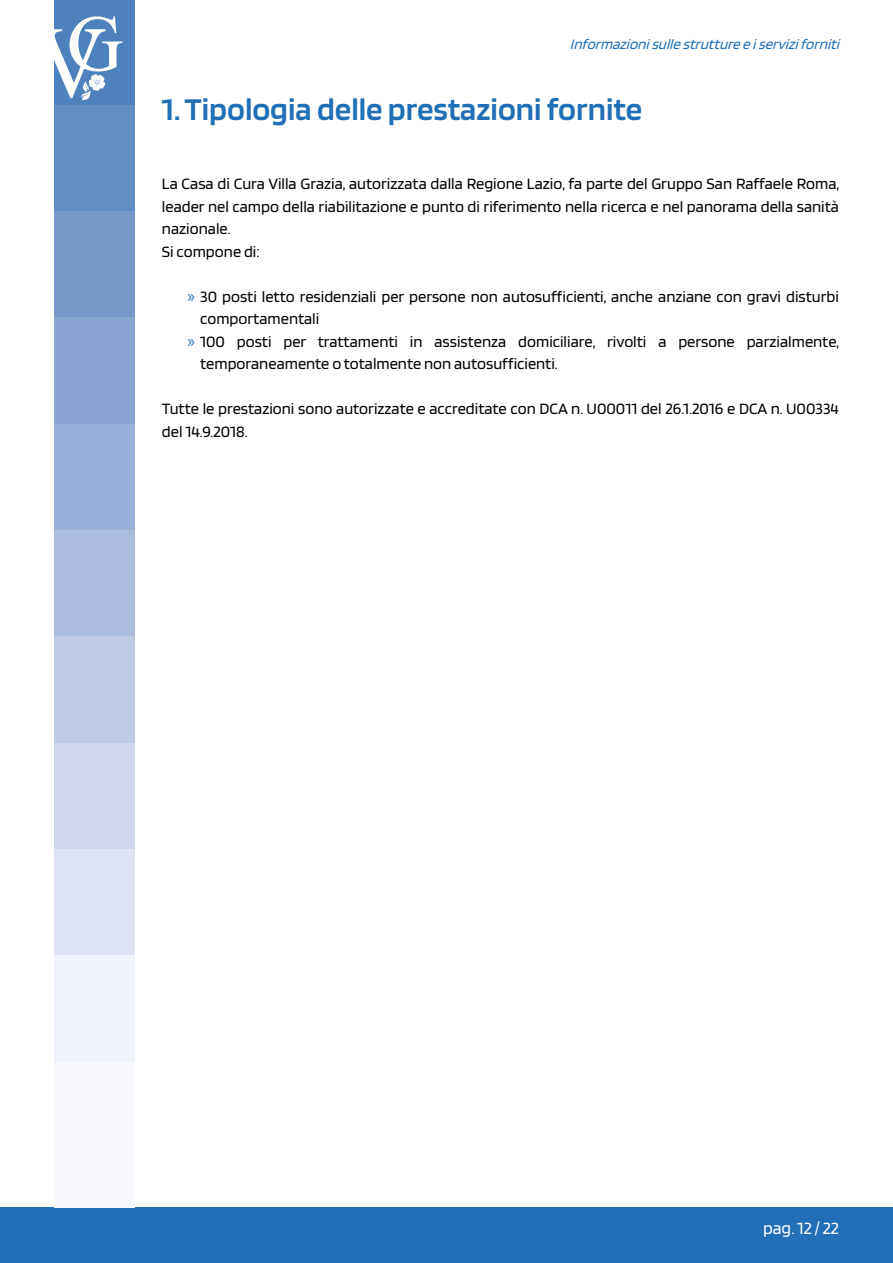
<style>
.page{position:relative;width:893px;height:1263px;background:#fff}
.page>*{position:absolute;margin:0;border:0;box-sizing:border-box;transform-origin:0 0}
.t1{font:600 33px "Blinker";color:#206fb7}
.t2{font:18px "Blinker";color:#fff}
.t3{font:16.5px/22.5px "Blinker";color:#000}
.t4{font:italic 15px "Blinker";color:#206fb7}
.s1{font-family:"Myriad Pro";font-size:18px;color:#206fb7}
</style>
<div class="page">
<div style="left:0;top:1208px;width:893px;height:55px;background:#206fb7"></div>
<div style="left:54px;top:105px;width:81px;height:106px;background:#628cc4"></div>
<div style="left:54px;top:0;width:81px;height:105px;background:#4d82be"></div>
<svg style="left:54px;top:211px;width:81px;height:744px;background:#acbddf"></svg>
<div style="left:54px;top:955px;width:81px;height:107px;background:#f0f3fb"></div>
<svg style="left:54px;top:16px;width:68px;height:85px"></svg>
<p class="t4" style="left:570px;top:37px;width:275px">Informazionisullestruttureeiserviziforniti</p>
<h1 class="t1" style="left:162px;top:92px;width:482px">1. Tipologia delle prestazioni fornite</h1>
<p class="t3" style="left:162px;top:173px;width:679px">La Casa di Cura Villa Grazia, autorizzata dalla Regione Lazio, fa parte del Gruppo San Raffaele Roma, leader nel campo della riabilitazione e punto di riferimento nella ricerca e nel panorama della sanità nazionale.<br>Si compone di:</p>
<p class="t3" style="left:187px;top:285px;width:653px"><span class="s1">»</span> 30 posti letto residenziali per persone non autosufficienti, anche anziane con gravi disturbi</p>
<p class="t3" style="left:200px;top:308px;width:121px">comportamentali</p>
<p class="t3" style="left:187px;top:330px;width:653px"><span class="s1">»</span> 100 posti per trattamenti in assistenza domiciliare, rivolti a persone parzialmente,</p>
<p class="t3" style="left:200px;top:353px;width:359px">temporaneamente o totalmente non autosufficienti.</p>
<p class="t3" style="left:162px;top:398px;width:679px">Tutte le prestazioni sono autorizzate e accreditate con DCA n. U00011 del 26.1.2016 e DCA n. U00334 del 14.9.2018.</p>
<p class="t2" style="left:763px;top:1218px;width:77px">pag. 12 / 22</p>
</div>
